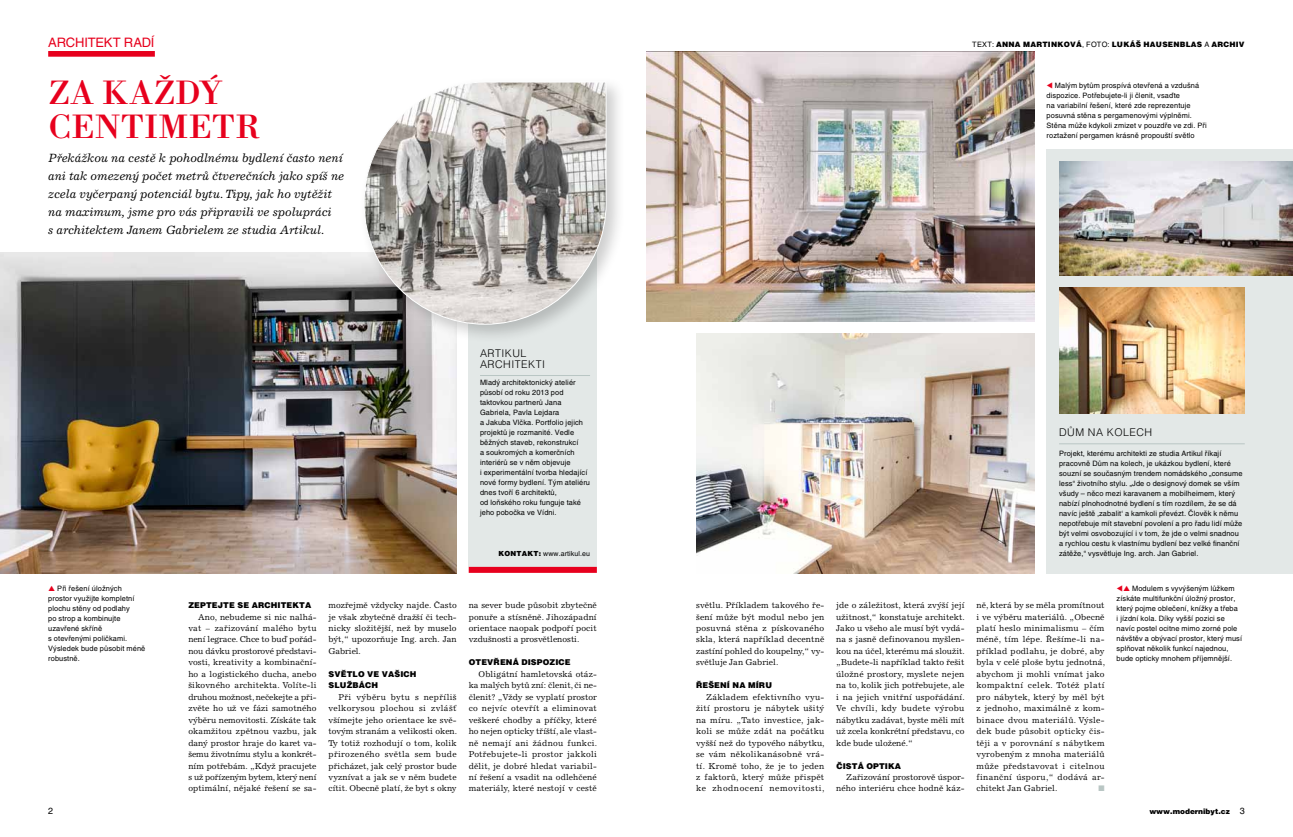
<style>
.page{position:relative;width:1293px;height:837px;background:#fff}
.page>*{position:absolute;margin:0;border:0;box-sizing:border-box;transform-origin:0 0}
.t1{font:35px/34.3px "Bodoni CE";letter-spacing:.015em;color:#e7001d}
.t2{font:13px "Helvetica CE";letter-spacing:-.015em;color:#e7001d}
.t3{font:italic 12px/18px "Excelsior CE";letter-spacing:-.01em;color:#000}
.t4{font:10.6px/10.4px "Helvetica CE Light";letter-spacing:.045em;color:#000}
.t5{font:9px "Helvetica CE";color:#000}
.t6{font:8.5px/11.4px "Excelsior CE";letter-spacing:.005em;color:#000;text-align:justify}
.t7{font:8px/11.4px "Helvetica CE Black";letter-spacing:.015em;color:#000}
.t8{font:8px "Zapf Dingbats Std";color:#b9c6c4}
.t9{font:7.4px/10px "Helvetica CE";letter-spacing:.015em;color:#000}
.t10{font:7.4px "Helvetica CE Black";letter-spacing:.03em;color:#000}
.t11{font:7px "Helvetica CE";color:#000}
.s1{font-family:"Helvetica CE Black"}
.s2{font-family:"Helvetica CE"}
.s3{color:#e7001d}
.s4{font-family:"Helvetica CE";font-size:9px}
</style>
<div class="page">
<div style="left:1046px;top:150px;width:247px;height:423px;background:#e3e8e7"></div>
<img style="left:0;top:253px;width:457px;height:320px">
<img style="left:646px;top:52px;width:388px;height:269px">
<img style="left:1059px;top:161px;width:234px;height:114px">
<img style="left:1059px;top:287px;width:185px;height:126px">
<img style="left:696px;top:333px;width:338px;height:240px">
<div style="left:48px;top:51px;width:107px;height:6px;background:#e7001d"></div>
<div style="left:469px;top:168px;width:128px;height:398px;background:#e3e8e7"></div>
<hr style="left:480px;top:375px;width:110px;height:1px;background:#b9c6c4">
<div style="left:469px;top:566px;width:128px;height:6px;background:#e7001d"></div>
<div style="left:358px;top:76px;width:268px;height:267px;background:#000;opacity:.2"></div>
<svg style="left:363px;top:81px;width:243px;height:243px"></svg>
<hr style="left:1059px;top:443px;width:185px;height:1px;background:#b9c6c4">
<h2 class="t2" style="left:48px;top:34px;width:108px">architekt radí</h2>
<h1 class="t1" style="left:48px;top:76px;width:213px">ZA KAŽDÝ<br>CENTIMETR</h1>
<p class="t3" style="left:48px;top:149px;width:297px">Překážkou na cestě k pohodlnému bydlení často není ani tak omezený počet metrů čtverečních jako spíš ne zcela vyčerpaný potenciál bytu. Tipy, jak ho vytěžit na maximum, jsme pro vás připravili ve spolupráci<br>s architektem Janem Gabrielem ze studia Artikul.</p>
<p class="t9" style="left:48px;top:583px;width:99px;text-indent:9px">Při řešení úložných prostor využijte kompletní plochu stěny od podlahy<br>po strop a kombinujte uzavřené skříně<br>s otevřenými poličkami.<br>Výsledek bude působit méně robustně.</p>
<p class="t4" style="left:480px;top:348px;width:66px">ARTIKUL<br>ARCHITEKTI</p>
<p class="t9" style="left:480px;top:377px;width:111px">Mladý architektonický ateliér působí od roku 2013 pod taktovkou partnerů Jana<br>Gabriela, Pavla Lejdara<br>a Jakuba Vlčka. Portfolio jejich projektů je rozmanité. Vedle běžných staveb, rekonstrukcí<br>a soukromých a komerčních interiérů se v něm objevuje<br>i experimentální tvorba hledající nové formy bydlení. Tým ateliéru dnes tvoří 6 architektů,<br>od loňského roku funguje také jeho pobočka ve Vídni.</p>
<p class="t11" style="left:498px;top:549px;width:93px"><span class="s1">KONTAKT:</span> www.artikul.eu</p>
<p class="t7" style="left:188px;top:599px;width:124px">ZEPTEJTE SE ARCHITEKTA</p>
<p class="t6" style="left:188px;top:611px;width:130px;text-indent:10px">Ano, nebudeme si nic nalhá&shy;vat – zařizování malého bytu není legrace. Chce to buď pořád&shy;nou dávku prostorové představi&shy;vosti, kreativity a kombinační&shy;ho a logistického ducha, anebo šikovného architekta. Volíte-li druhou možnost, nečekejte a při&shy;zvěte ho už ve fázi samotného výběru nemovitosti. Získáte tak okamžitou zpětnou vazbu, jak daný prostor hraje do karet va&shy;šemu životnímu stylu a konkrét&shy;ním potřebám. „Když pracujete s už pořízeným bytem, který není optimální, nějaké řešení se sa-</p>
<p class="t6" style="left:328px;top:599px;width:130px">mozřejmě vždycky najde. Často je však zbytečně dražší či tech&shy;nicky složitější, než by muselo být,“ upozorňuje Ing. arch. Jan Gabriel.</p>
<p class="t7" style="left:328px;top:668px;width:88px">SVĚTLO VE VAŠICH<br>SLU</p>
<p class="t7" style="left:347px;top:679px;width:32px">ŽBÁCH</p>
<p class="t6" style="left:328px;top:691px;width:130px;text-indent:10px">Při výběru bytu s nepříliš velkorysou plochou si zvlášť všímejte jeho orientace ke svě&shy;tovým stranám a velikosti oken.<br>Ty totiž rozhodují o tom, kolik přirozeného světla sem bude přicházet, jak celý prostor bude vyznívat a jak se v něm budete cítit. Obecně platí, že byt s okny</p>
<p class="t6" style="left:469px;top:599px;width:130px">na sever bude působit zbytečně ponuře a stísněně. Jihozápadní orientace naopak podpoří pocit vzdušnosti a prosvětlenosti.</p>
<p class="t7" style="left:469px;top:656px;width:102px">OTEVŘENÁ DISPOZICE</p>
<p class="t6" style="left:469px;top:668px;width:130px;text-indent:10px">Obligátní hamletovská otáz&shy;ka malých bytů zní: členit, či ne&shy;členit? „Vždy se vyplatí prostor co nejvíc otevřít a eliminovat veškeré chodby a příčky, které ho nejen opticky tříští, ale vlast&shy;ně nemají ani žádnou funkci.<br>Potřebujete-li prostor jakkoli dělit, je dobré hledat variabil&shy;ní řešení a vsadit na odlehčené materiály, které nestojí v cestě</p>
<p class="t10" style="left:972px;top:40px;width:274px"><span class="s2">text:</span> ANNA MARTINKOVÁ<span class="s2">, foto:</span> LUKÁŠ HAUSENBLAS <span class="s2">a</span> ARCHIV</p>
<p class="t9" style="left:1046px;top:81px;width:162px"><span class="s3">▼</span> Malým bytům prospívá otevřená a vzdušná dispozice. Potřebujete-li ji členit, vsaďte<br>na variabilní řešení, které zde reprezentuje posuvná stěna s pergamenovými výplněmi.<br>Stěna může kdykoli zmizet v pouzdře ve zdi. Při roztažení pergamen krásně propouští světlo</p>
<p class="t6" style="left:696px;top:599px;width:130px">světlu. Příkladem takového ře&shy;šení může být modul nebo jen posuvná stěna z pískovaného skla, která například decentně zastíní pohled do koupelny,“ vy&shy;světluje Jan Gabriel.</p>
<p class="t7" style="left:696px;top:679px;width:13px">ŘEŠE</p>
<p class="t7" style="left:720px;top:679px;width:52px">NÍ NA MÍRU</p>
<p class="t6" style="left:696px;top:691px;width:130px;text-indent:10px">Základem efektivního vyu&shy;žití prostoru je nábytek ušitý na míru. „Tato investice, jak&shy;koli se může zdát na počátku vyšší než do typového nábytku, se vám několikanásobně vrá&shy;tí. Kromě toho, že je to jeden z faktorů, který může přispět ke zhodnocení nemovitosti,</p>
<p class="t6" style="left:836px;top:599px;width:130px">jde o záležitost, která zvýší její užitnost,“ konstatuje architekt.<br>Jako u všeho ale musí být vydá&shy;na s jasně definovanou myšlen&shy;kou na účel, kterému má sloužit. „Budete-li například takto řešit úložné prostory, myslete nejen na to, kolik jich potřebujete, ale i na jejich vnitřní uspořádání.<br>Ve chvíli, kdy budete výrobu nábytku zadávat, byste měli mít už zcela konkrétní představu, co kde bude uložené.“</p>
<p class="t7" style="left:836px;top:759px;width:66px">ČISTÁ OPTIKA</p>
<p class="t6" style="left:836px;top:771px;width:130px;text-align:right">Zařizování prostorově úspor&shy;ného interiéru chce hodně káz-</p>
<p class="t4" style="left:1059px;top:427px;width:95px">DŮM NA KOLECH</p>
<p class="t9" style="left:1059px;top:448px;width:185px">Projekt, kterému architekti ze studia Artikul říkají pracovně Dům na kolech, je ukázkou bydlení, které souzní se současným trendem nomádského „consume less“ životního stylu. „Jde o designový domek se vším všudy – něco mezi karavanem a mobilheimem, který nabízí plnohodnotné bydlení s tím rozdílem, že se dá navíc ještě ‚zabalit‘ a kamkoli převézt. Člověk k němu nepotřebuje mít stavební povolení a pro řadu lidí může být velmi osvobozující i v tom, že jde o velmi snadnou a rychlou cestu k vlastnímu bydlení bez velké finanční zátěže,“ vysvětluje I ng. arch. Jan Gabriel.</p>
<p class="t6" style="left:976px;top:599px;width:130px">ně, která by se měla promítnout i ve výběru materiálů. „Obecně platí heslo minimalismu – čím méně, tím lépe. Řešíme-li na&shy;příklad podlahu, je dobré, aby byla v celé ploše bytu jednotná, abychom ji mohli vnímat jako kompaktní celek. Totéž platí pro nábytek, který by měl být z jednoho, maximálně z kom&shy;binace dvou materiálů. Výsle&shy;dek bude působit opticky čis&shy;těji a v porovnání s nábytkem vyrobeným z mnoha materiálů může představovat i citelnou finanční úsporu,“ dodává ar&shy;chitekt Jan Gabriel.</p>
<p class="t8" style="left:1098px;top:784px;width:8px">■</p>
<p class="t9" style="left:1116px;top:583px;width:127px"><span class="s3">▼</span> Modulem s vyvýšeným lůžkem získáte multifunkční úložný prostor, který pojme oblečení, knížky a třeba<br>i jízdní kola. Díky vyšší pozici se navíc postel ocitne mimo zorné pole návštěv a obývací prostor, který musí splňovat několik funkcí najednou, bude opticky mnohem příjemnější.</p>
<p class="t5" style="left:48px;top:805px;width:7px">2</p>
<p class="t10" style="left:1149px;top:807px;width:97px">WWW.MODERNIBYT.CZ <span class="s4">3</span></p>
</div>
